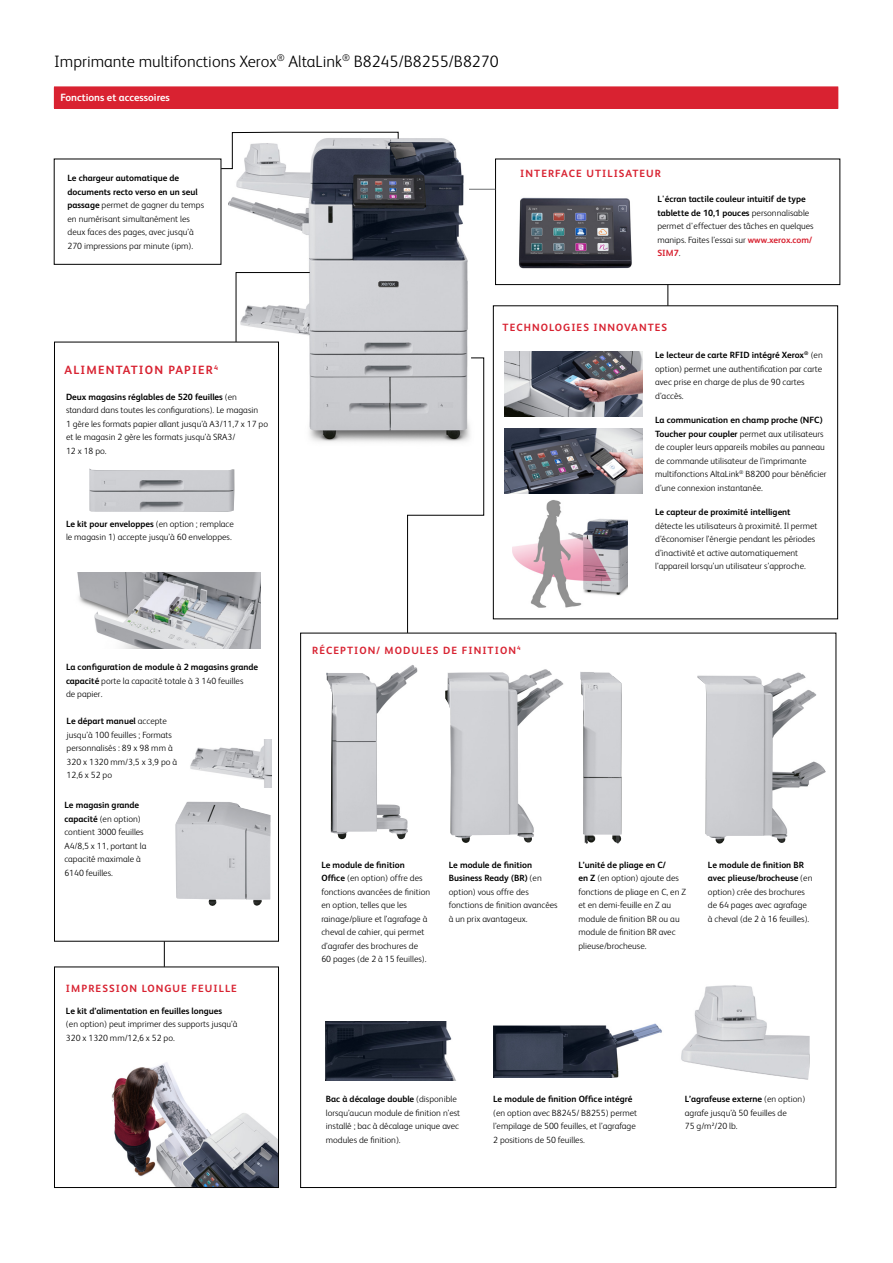
<style>
.page{position:relative;width:893px;height:1263px;background:#fff}
.page>*{position:absolute;margin:0;border:0;box-sizing:border-box;transform-origin:0 0}
.t1{font:300 16.5px "Xerox Sans";color:#000}
.t2{font:700 12px "Xerox Sans";letter-spacing:.1em;color:#d82231}
.t3{font:700 10.5px "Xerox Sans";letter-spacing:.1em;color:#d82231}
.t4{font:700 10.5px "Xerox Sans";color:#fff}
.t5{font:300 9px/13.5px "Xerox Sans";color:#000}
.t6{font:700 9px/13.5px "Xerox Sans";color:#000}
.s1{font-weight:700}
.s2{font-weight:700;color:#d82231}
.s3{font-weight:300}
</style>
<div class="page">
<img style="left:228px;top:131px;width:247px;height:311px">
<div style="left:495px;top:159px;width:345px;height:126px;border:1px solid #000"></div>
<div style="left:493px;top:306px;width:345px;height:313px;border:1px solid #000"></div>
<svg style="left:54px;top:342px;width:225px;height:599px"></svg>
<img style="left:327px;top:665px;width:91px;height:175px">
<img style="left:445px;top:669px;width:119px;height:174px">
<div style="left:54px;top:967px;width:225px;height:221px;border:1px solid #000"></div>
<svg style="left:668px;top:285px;width:1px;height:21px"></svg>
<svg style="left:469px;top:189px;width:26px;height:1px"></svg>
<svg style="left:54px;top:132px;width:345px;height:133px"></svg>
<svg style="left:236px;top:272px;width:74px;height:70px"></svg>
<img style="left:112px;top:1058px;width:167px;height:130px">
<img style="left:513px;top:493px;width:115px;height:115px">
<img style="left:519px;top:197px;width:113px;height:72px">
<img style="left:504px;top:352px;width:139px;height:65px">
<img style="left:504px;top:428px;width:139px;height:65px">
<img style="left:89px;top:468px;width:146px;height:44px">
<svg style="left:164px;top:941px;width:1px;height:26px"></svg>
<svg style="left:407px;top:357px;width:77px;height:276px"></svg>
<img style="left:67px;top:573px;width:194px;height:76px">
<img style="left:175px;top:801px;width:96px;height:106px">
<img style="left:681px;top:985px;width:129px;height:95px">
<img style="left:493px;top:1023px;width:169px;height:54px">
<img style="left:326px;top:1022px;width:130px;height:58px">
<img style="left:697px;top:672px;width:129px;height:172px">
<img style="left:580px;top:672px;width:42px;height:171px">
<img style="left:188px;top:740px;width:83px;height:48px">
<div style="left:54px;top:87px;width:784px;height:21px;background:#d92231"></div>
<hr style="left:54px;top:108px;width:784px;height:1px;background:#d92231">
<h1 class="t1" style="left:54px;top:50px;width:446px">Imprimante multifonctions Xerox<sup>®</sup> AltaLink<sup>®</sup> B8245/B8255/B8270</h1>
<p class="t4" style="left:60px;top:90px;width:111px">Fonctions et accessoires</p>
<p class="t5" style="left:68px;top:171px;width:138px"><span class="s1">Le chargeur automatique de documents recto verso en un seul passage</span> permet de gagner du temps en numérisant simultanément les deux faces des pages, avec jusqu’à<br>270 impressions par minute (ipm).</p>
<p class="t3" style="left:520px;top:166px;width:142px">INTERFACE UTILISATEUR</p>
<p class="t5" style="left:657px;top:192px;width:158px"><span class="s1">L'écran tactile couleur intuitif de type tablette de 10,1 pouces</span> personnalisable permet d'effectuer des tâches en quelques manips. Faites l’essai sur <span class="s2">www.xerox.com/ SIM7</span>.</p>
<h2 class="t2" style="left:64px;top:362px;width:155px">ALIMENTATION PAPIER<sup>4</sup></h2>
<p class="t5" style="left:66px;top:389px;width:204px"><span class="s1">Deux magasins réglables de 520 feuilles</span> (en standard dans toutes les configurations). Le magasin<br>1 gère les formats papier allant jusqu’à A3/11,7 x 17 po et le magasin 2 gère les formats jusqu’à SRA3/<br>12 x 18 po.</p>
<p class="t5" style="left:66px;top:516px;width:169px"><span class="s1">Le kit pour enveloppes</span> (en option ; remplace le magasin 1) accepte jusqu’à 60 enveloppes.</p>
<p class="t6" style="left:66px;top:660px;width:194px">La configuration de module à 2 magasins grande capacité <span class="s3">porte la capacité totale à 3 140 feuilles<br>de papier.</span></p>
<p class="t5" style="left:67px;top:714px;width:112px"><span class="s1">Le départ manuel</span> accepte jusqu’à 100 feuilles ; Formats personnalisés : 89 x 98 mm à<br>320 x 1320 mm/3,5 x 3,9 po à<br>12,6 x 52 po</p>
<p class="t5" style="left:64px;top:798px;width:84px"><span class="s1">Le magasin grande capacité</span> (en option) contient 3000 feuilles<br>A4/8,5 x 11, portant la capacité maximale à<br>6140 feuilles.</p>
<p class="t3" style="left:66px;top:981px;width:172px">IMPRESSION LONGUE FEUILLE</p>
<p class="t6" style="left:66px;top:1003px;width:158px">Le kit d’alimentation en feuilles longues</p>
<p class="t5" style="left:66px;top:1017px;width:173px">(en option) peut imprimer des supports jusqu’à<br>320 x 1320 mm/12,6 x 52 po.</p>
<p class="t3" style="left:503px;top:320px;width:166px">TECHNOLOGIES INNOVANTES</p>
<p class="t3" style="left:312px;top:643px;width:210px">RÉCEPTION/ MODULES DE FINITION<sup>4</sup></p>
<p class="t5" style="left:655px;top:348px;width:169px"><span class="s1">Le lecteur de carte RFID intégré Xerox</span><sup>®</sup> (en option) permet une authentification par carte avec prise en charge de plus de 90 cartes d’accès.</p>
<p class="t5" style="left:655px;top:413px;width:173px"><span class="s1">La communication en champ proche (NFC)<br>Toucher pour coupler</span> permet aux utilisateurs de coupler leurs appareils mobiles au panneau de commande utilisateur de l’imprimante multifonctions AltaLink<sup>®</sup> B8200 pour bénéficier d’une connexion instantanée.</p>
<p class="t6" style="left:655px;top:505px;width:137px">Le capteur de proximité intelligent</p>
<p class="t5" style="left:655px;top:518px;width:164px">détecte les utilisateurs à proximité. Il permet d’économiser l’énergie pendant les périodes d’inactivité et active automatiquement l’appareil lorsqu’un utilisateur s’approche.</p>
<p class="t5" style="left:321px;top:857px;width:110px"><span class="s1">Le module de finition<br>Office</span> (en option) offre des fonctions avancées de finition en option, telles que les rainage/pliure et l’agrafage à cheval de cahier, qui permet d’agrafer des brochures de<br>60 pages (de 2 à 15 feuilles).</p>
<p class="t5" style="left:449px;top:857px;width:110px"><span class="s1">Le module de finition<br>Business Ready (BR)</span> (en option) vous offre des fonctions de finition avancées à un prix avantageux.</p>
<p class="t5" style="left:578px;top:857px;width:109px"><span class="s1">L’unité de pliage en C/<br>en Z</span> (en option) ajoute des fonctions de pliage en C, en Z et en demi-feuille en Z au module de finition BR ou au module de finition BR avec plieuse/brocheuse.</p>
<p class="t5" style="left:708px;top:857px;width:106px"><span class="s1">Le module de finition BR avec plieuse/brocheuse</span> (en option) crée des brochures de 64 pages avec agrafage à cheval (de 2 à 16 feuilles).</p>
<p class="t5" style="left:326px;top:1092px;width:136px"><span class="s1">Bac à décalage double</span> (disponible lorsqu’aucun module de finition n’est installé ; bac à décalage unique avec modules de finition).</p>
<p class="t6" style="left:493px;top:1092px;width:141px">Le module de finition Office intégré</p>
<p class="t5" style="left:493px;top:1105px;width:146px">(en option avec B8245/ B8255) permet l’empilage de 500 feuilles, et l’agrafage<br>2 positions de 50 feuilles.</p>
<p class="t5" style="left:685px;top:1092px;width:122px"><span class="s1">L’agrafeuse externe</span> (en option) agrafe jusqu’à 50 feuilles de<br>75 g/m²/20 lb.</p>
</div>
